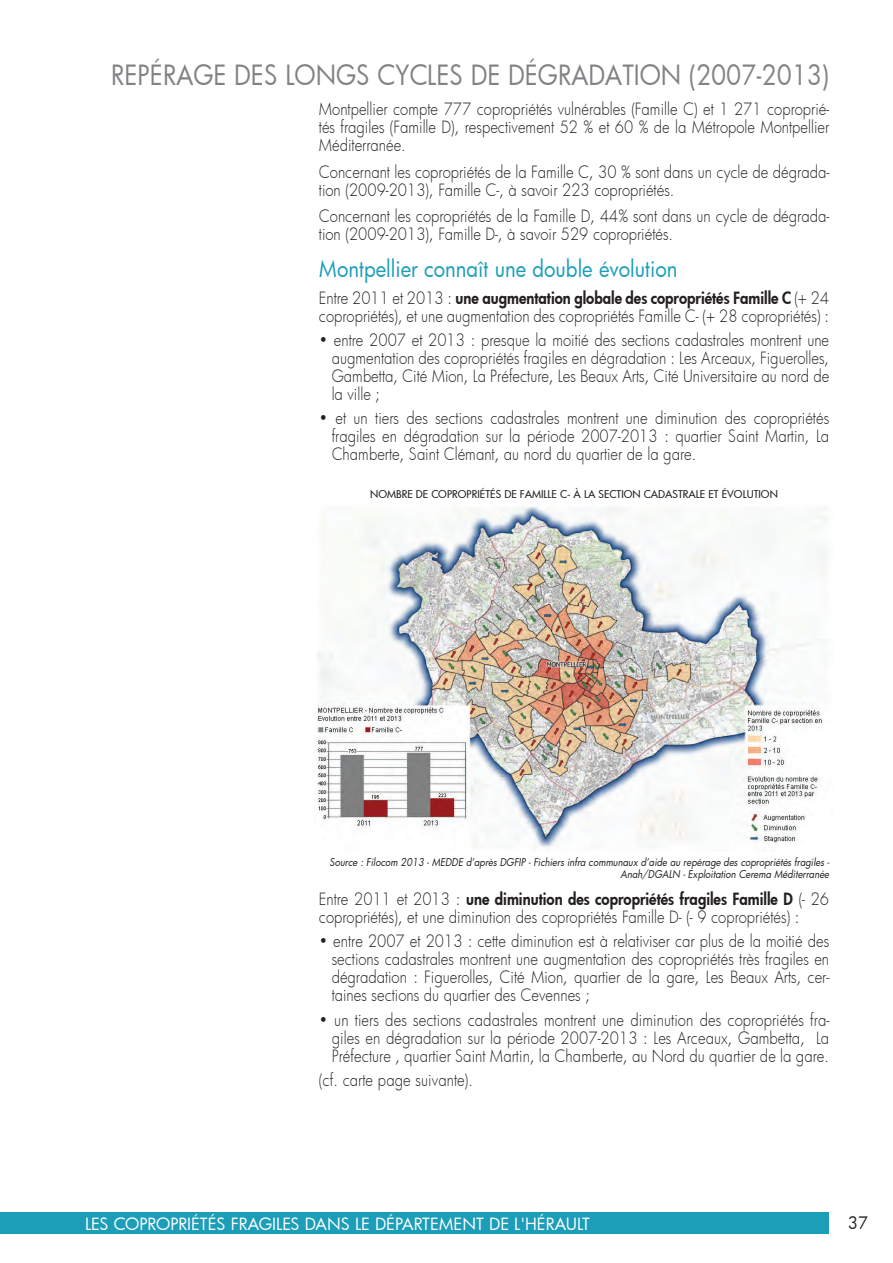
<style>
.page{position:relative;width:893px;height:1263px;background:#fff}
.page>*{position:absolute;margin:0;border:0;box-sizing:border-box;transform-origin:0 0}
.Titre_01{font:27.3px "Futura";color:#808285;scale:.9 1}
.Titre_02{font:22.5px "Futura";color:#1c9eb9;scale:.9 1}
.t1{font:16.8px "Futura";color:#231f20}
.Retrait_01{font:300 16.5px/18px "Futura";color:#231f20;text-align:justify;scale:.9 1}
.t2{font:16.5px "Futura";color:#fff}
.Source{font:italic 10.5px/12px "Futura";color:#231f20;text-align:right;scale:.9 1}
.Légende{font:500 10.5px "Futura";color:#231f20}
.s1{font-weight:800}
</style>
<div class="page">
<div style="left:0;top:1212px;width:829px;height:21px;background:#1c9eb9"></div>
<img style="left:314px;top:506px;width:514px;height:342px">
<p class="Titre_01" style="left:111px;top:56px;width:799px">REPÉRAGE DES LONGS CYCLES DE DÉGRADATION (2007-2013)</p>
<p class="Retrait_01" style="left:319px;top:100px;width:569px">Montpellier compte 777 copropriétés vulnérables (Famille C) et 1 271 coproprié&shy;tés fragiles (Famille D), respectivement 52 % et 60 % de la Métropole Montpellier Méditerranée.</p>
<p class="Retrait_01" style="left:319px;top:162px;width:568px">Concernant les copropriétés de la Famille C, 30 % sont dans un cycle de dégrada&shy;tion (2009-2013), Famille C-, à savoir 223 copropriétés.</p>
<p class="Retrait_01" style="left:319px;top:207px;width:568px">Concernant les copropriétés de la Famille D, 44% sont dans un cycle de dégrada&shy;tion (2009-2013), Famille D-, à savoir 529 copropriétés.</p>
<p class="Titre_02" style="left:319px;top:254px;width:400px">Montpellier connaît une double évolution</p>
<p class="Retrait_01" style="left:319px;top:288px;width:568px">Entre 2011 et 2013 : <span class="s1">une augmentation globale des copropriétés Famille C</span> (+ 24 copropriétés), et une augmentation des copropriétés Famille C- (+ 28 copropriétés) :</p>
<p class="Retrait_01" style="left:332px;top:331px;width:554px;text-indent:-13px">• entre 2007 et 2013 : presque la moitié des sections cadastrales montrent une augmentation des copropriétés fragiles en dégradation : Les Arceaux, Figuerolles, Gambetta, Cité Mion, La Préfecture, Les Beaux Arts, Cité Universitaire au nord de la ville ;</p>
<p class="Retrait_01" style="left:332px;top:409px;width:554px;text-indent:-13px">• et un tiers des sections cadastrales montrent une diminution des copropriétés fragiles en dégradation sur la période 2007-2013 : quartier Saint Martin, La Chamberte, Saint Clémant, au nord du quartier de la gare.</p>
<p class="Légende" style="left:370px;top:487px;width:409px">NOMBRE DE COPROPRIÉTÉS DE FAMILLE C- À LA SECTION CADASTRALE ET ÉVOLUTION</p>
<p class="Source" style="left:329px;top:856px;width:557px">Source : Filocom 2013 - MEDDE d’après DGFIP - Fichiers infra communaux d’aide au repérage des copropriétés fragiles -<br>Anah/DGALN - Exploitation Cerema Méditerranée</p>
<p class="Retrait_01" style="left:319px;top:890px;width:568px">Entre 2011 et 2013 : <span class="s1">une diminution des copropriétés fragiles Famille D</span> (- 26 copropriétés), et une diminution des copropriétés Famille D- (- 9 copropriétés) :</p>
<p class="Retrait_01" style="left:332px;top:932px;width:554px;text-indent:-13px">• entre 2007 et 2013 : cette diminution est à relativiser car plus de la moitié des sections cadastrales montrent une augmentation des copropriétés très fragiles en dégradation : Figuerolles, Cité Mion, quartier de la gare, Les Beaux Arts, cer&shy;taines sections du quartier des Cevennes ;</p>
<p class="Retrait_01" style="left:332px;top:1010px;width:554px;text-indent:-13px">• un tiers des sections cadastrales montrent une diminution des copropriétés fra&shy;giles en dégradation sur la période 2007-2013 : Les Arceaux, Gambetta, La Préfecture , quartier Saint Martin, la Chamberte, au Nord du quartier de la gare.</p>
<p class="Retrait_01" style="left:319px;top:1071px;width:173px">(cf. carte page suivante).</p>
<p class="t2" style="left:85px;top:1212px;width:506px">LES COPROPRIÉTÉS FRAGILES DANS LE DÉPARTEMENT DE L'HÉRAULT</p>
<p class="t1" style="left:848px;top:1211px;width:22px">37</p>
</div>
